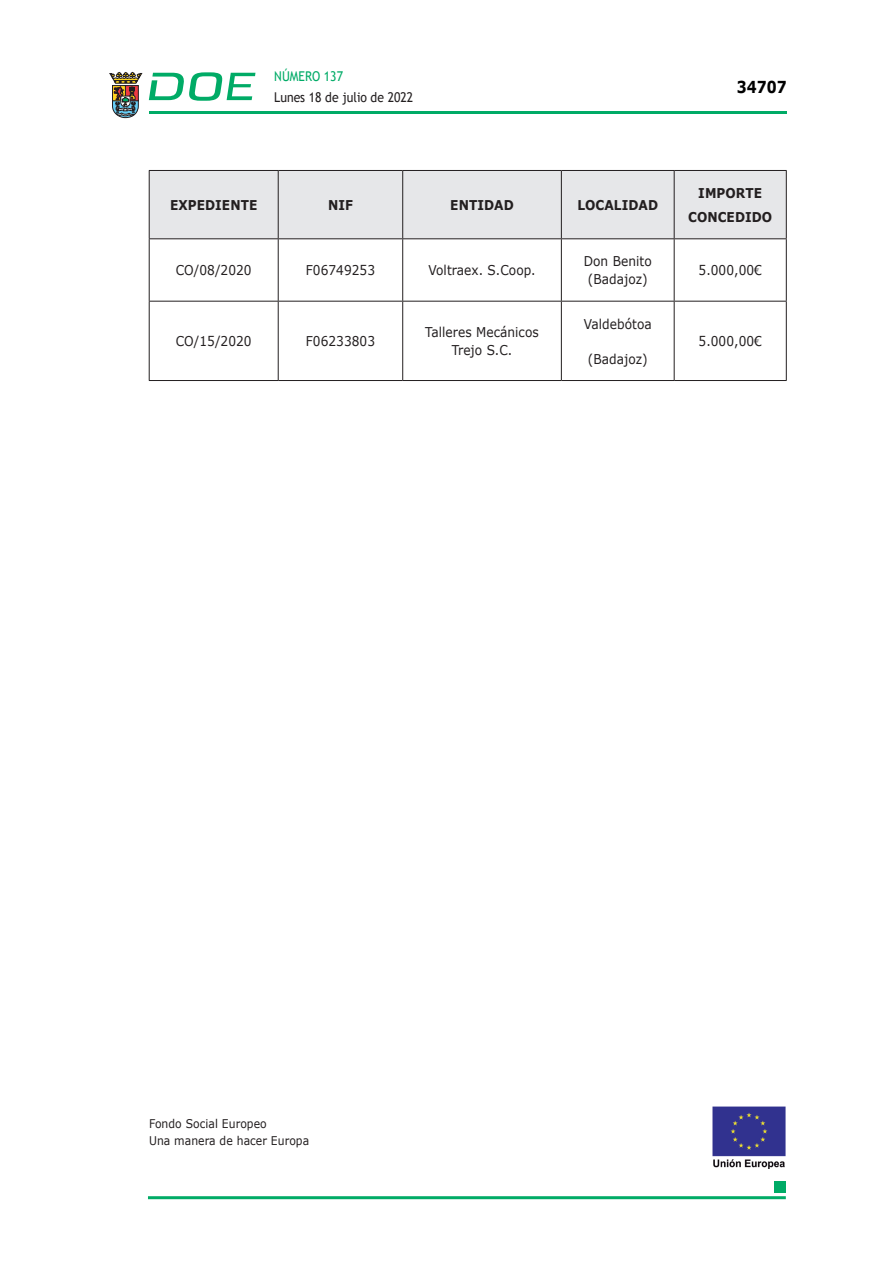
<style>
.page{position:relative;width:893px;height:1263px;background:#fff}
.page>*{position:absolute;margin:0;border:0;box-sizing:border-box;transform-origin:0 0}
.t1{font:700 16.5px "Verdana";color:#000;scale:.85 1}
.CUERPO_DE_TEXTO{font:13.5px/18px "Verdana";letter-spacing:.005em;color:#231f20;scale:.9 1}
.TABLATITULO{font:700 13.5px/24px "Verdana";letter-spacing:.005em;color:#231f20;text-align:center;scale:.9 1}
.t2{font:13.5px "Trebuchet MS";color:#231f20;scale:.9 1}
.t3{font:13.5px "Trebuchet MS";color:#00ab67;scale:.9 1}
.CUERPO_DE_TEXTO-2{font:12px "Verdana";letter-spacing:.005em;color:#231f20;scale:.9 1}
</style>
<div class="page">
<hr style="left:149px;top:111px;width:638px;height:3px;background:#00ab66">
<svg style="left:109px;top:72px;width:33px;height:46px"></svg>
<svg style="left:149px;top:72px;width:106px;height:29px"></svg>
<hr style="left:148px;top:1196px;width:638px;height:3px;background:#00ab66">
<div style="left:775px;top:1181px;width:11px;height:11px;background:#00ab66"></div>
<div style="left:150px;top:171px;width:636px;height:67px;background:#e6e7e9"></div>
<hr style="left:149px;top:170px;width:129px;height:1px;background:#231f20">
<hr style="left:149px;top:171px;width:1px;height:67px;background:#231f20">
<hr style="left:278px;top:170px;width:125px;height:1px;background:#231f20">
<hr style="left:278px;top:171px;width:1px;height:67px;background:#231f20">
<hr style="left:403px;top:170px;width:158px;height:1px;background:#231f20">
<hr style="left:402px;top:171px;width:1px;height:67px;background:#231f20">
<hr style="left:561px;top:170px;width:113px;height:1px;background:#231f20">
<hr style="left:561px;top:171px;width:1px;height:67px;background:#231f20">
<hr style="left:674px;top:170px;width:113px;height:1px;background:#231f20">
<hr style="left:674px;top:171px;width:1px;height:67px;background:#231f20">
<hr style="left:786px;top:171px;width:1px;height:67px;background:#231f20">
<hr style="left:149px;top:238px;width:129px;height:1px;background:#231f20">
<hr style="left:149px;top:239px;width:1px;height:62px;background:#231f20">
<hr style="left:278px;top:238px;width:125px;height:1px;background:#231f20">
<hr style="left:278px;top:239px;width:1px;height:62px;background:#231f20">
<hr style="left:403px;top:238px;width:158px;height:1px;background:#231f20">
<hr style="left:402px;top:239px;width:1px;height:62px;background:#231f20">
<hr style="left:561px;top:238px;width:113px;height:1px;background:#231f20">
<hr style="left:561px;top:239px;width:1px;height:62px;background:#231f20">
<hr style="left:674px;top:238px;width:113px;height:1px;background:#231f20">
<hr style="left:674px;top:239px;width:1px;height:62px;background:#231f20">
<hr style="left:786px;top:239px;width:1px;height:62px;background:#231f20">
<hr style="left:149px;top:301px;width:129px;height:1px;background:#231f20">
<hr style="left:149px;top:302px;width:1px;height:78px;background:#231f20">
<hr style="left:278px;top:301px;width:125px;height:1px;background:#231f20">
<hr style="left:278px;top:302px;width:1px;height:78px;background:#231f20">
<hr style="left:403px;top:301px;width:158px;height:1px;background:#231f20">
<hr style="left:402px;top:302px;width:1px;height:78px;background:#231f20">
<hr style="left:561px;top:301px;width:113px;height:1px;background:#231f20">
<hr style="left:561px;top:302px;width:1px;height:78px;background:#231f20">
<hr style="left:674px;top:301px;width:113px;height:1px;background:#231f20">
<hr style="left:674px;top:302px;width:1px;height:78px;background:#231f20">
<hr style="left:786px;top:302px;width:1px;height:78px;background:#231f20">
<hr style="left:149px;top:380px;width:129px;height:1px;background:#231f20">
<hr style="left:278px;top:380px;width:125px;height:1px;background:#231f20">
<hr style="left:403px;top:380px;width:158px;height:1px;background:#231f20">
<hr style="left:561px;top:380px;width:113px;height:1px;background:#231f20">
<hr style="left:674px;top:380px;width:113px;height:1px;background:#231f20">
<img style="left:712px;top:1106px;width:74px;height:62px">
<p class="t3" style="left:274px;top:67px;width:78px">NÚMERO 137</p>
<p class="t2" style="left:274px;top:88px;width:156px">Lunes 18 de julio de 2022</p>
<p class="t1" style="left:737px;top:75px;width:60px">34707</p>
<p class="TABLATITULO" style="left:170px;top:193px;width:98px">EXPEDIENTE</p>
<p class="TABLATITULO" style="left:328px;top:193px;width:29px">NIF</p>
<p class="TABLATITULO" style="left:450px;top:193px;width:72px">ENTIDAD</p>
<p class="TABLATITULO" style="left:577px;top:193px;width:91px">LOCALIDAD</p>
<p class="TABLATITULO" style="left:688px;top:181px;width:95px">IMPORTE<br>CONCEDIDO</p>
<p class="CUERPO_DE_TEXTO" style="left:176px;top:261px;width:86px">CO/08/2020</p>
<p class="CUERPO_DE_TEXTO" style="left:306px;top:261px;width:78px">F06749253</p>
<p class="CUERPO_DE_TEXTO" style="left:428px;top:261px;width:121px">Voltraex. S.Coop.</p>
<p class="CUERPO_DE_TEXTO" style="left:584px;top:252px;width:77px">Don Benito (Badajoz)</p>
<p class="CUERPO_DE_TEXTO" style="left:698px;top:261px;width:72px">5.000,00€</p>
<p class="CUERPO_DE_TEXTO" style="left:176px;top:332px;width:86px">CO/15/2020</p>
<p class="CUERPO_DE_TEXTO" style="left:306px;top:332px;width:78px">F06233803</p>
<p class="CUERPO_DE_TEXTO" style="left:425px;top:323px;width:128px;text-align:center">Talleres Mecánicos<br>Trejo S.C.</p>
<p class="CUERPO_DE_TEXTO" style="left:584px;top:314px;width:77px">Valdebótoa</p>
<p class="CUERPO_DE_TEXTO" style="left:588px;top:349px;width:68px">(Badajoz)</p>
<p class="CUERPO_DE_TEXTO" style="left:698px;top:332px;width:72px">5.000,00€</p>
<p class="CUERPO_DE_TEXTO-2" style="left:149px;top:1115px;width:132px">Fondo Social Europeo</p>
<p class="CUERPO_DE_TEXTO-2" style="left:149px;top:1132px;width:179px">Una manera de hacer Europa</p>
</div>
